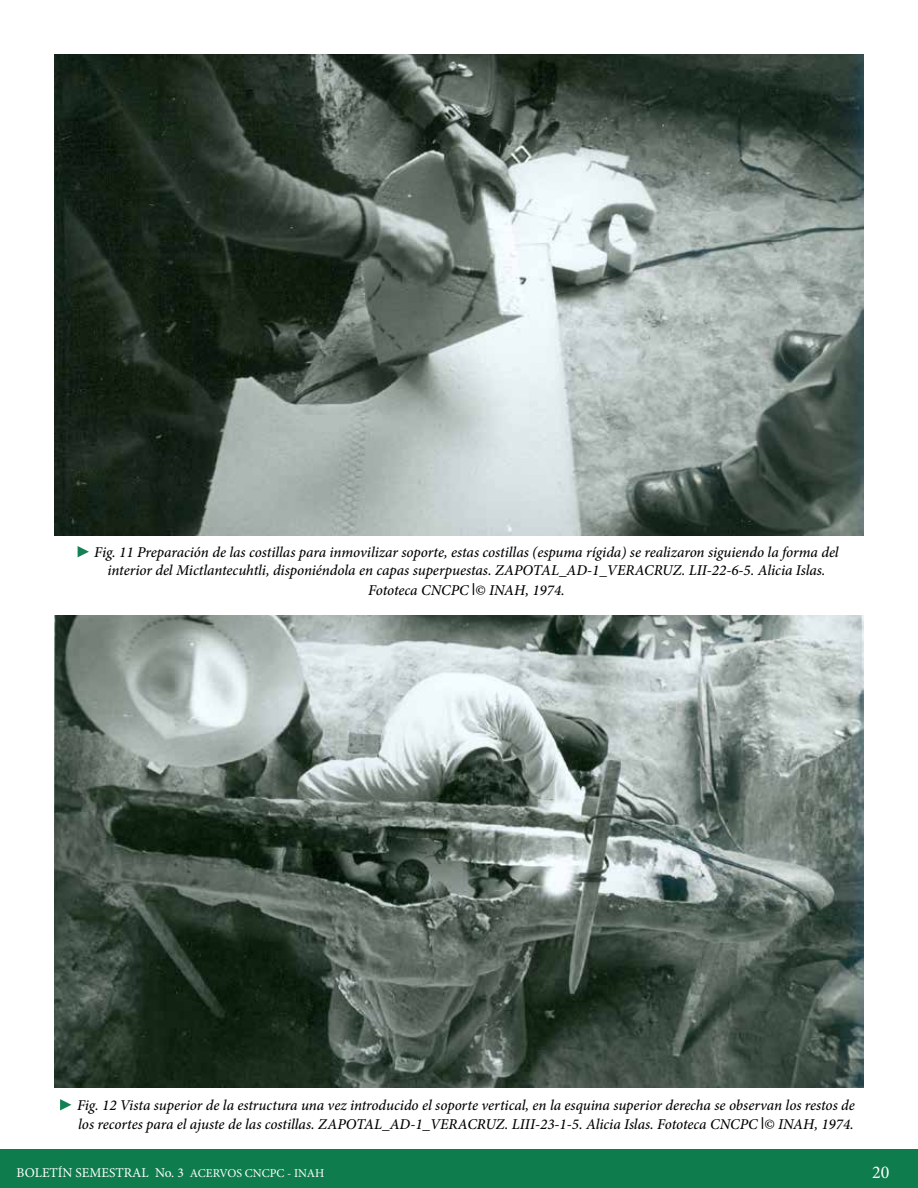
<style>
.page{position:relative;width:918px;height:1188px;background:#fff}
.page>*{position:absolute;margin:0;border:0;box-sizing:border-box;transform-origin:0 0}
.t1{font:18px "Minion Pro";color:#fff}
.t2{font:italic 500 15px/18px "Minion Pro";letter-spacing:-.005em;color:#000;text-align:center}
.t3{font:13.5px "Minion Pro";color:#fff}
.s1{font-family:"Arial Narrow";font-weight:400;font-style:normal;font-size:16.5px}
.s2{font-size:12px}
</style>
<div class="page">
<div style="left:0;top:1149px;width:918px;height:39px;background:#0e7c4d"></div>
<img style="left:54px;top:54px;width:810px;height:482px">
<img style="left:54px;top:615px;width:810px;height:473px">
<svg style="left:60px;top:1099px;width:11px;height:11px"></svg>
<svg style="left:78px;top:546px;width:11px;height:11px"></svg>
<p class="t2" style="left:94px;top:543px;width:746px">Fig. 11 Preparación de las costillas para inmovilizar soporte, estas costillas (espuma rígida) se realizaron siguiendo la forma del interior del Mictlantecuhtli, disponiéndola en capas superpuestas. ZAPOTAL_AD-1_VERACRUZ. LII-22-6-5. Alicia Islas.</p>
<p class="t2" style="left:368px;top:581px;width:198px">Fototeca CNCPC <span class="s1">l</span>© INAH, 1974.</p>
<p class="t2" style="left:77px;top:1095px;width:779px;line-height:19.8px;text-align:left">Fig. 12 Vista superior de la estructura una vez introducido el soporte vertical, en la esquina superior derecha se observan los restos de los recortes para el ajuste de las costillas. ZAPOTAL_AD-1_VERACRUZ. LIII-23-1-5. Alicia Islas. Fototeca CNCPC <span class="s1">l</span>© INAH, 1974.</p>
<p class="t3" style="left:17px;top:1164px;width:309px">BOLETÍN SEMESTRAL No. 3 <span class="s2">ACERVOS CNCPC - INAH</span></p>
<p class="t1" style="left:872px;top:1160px;width:19px">20</p>
</div>
